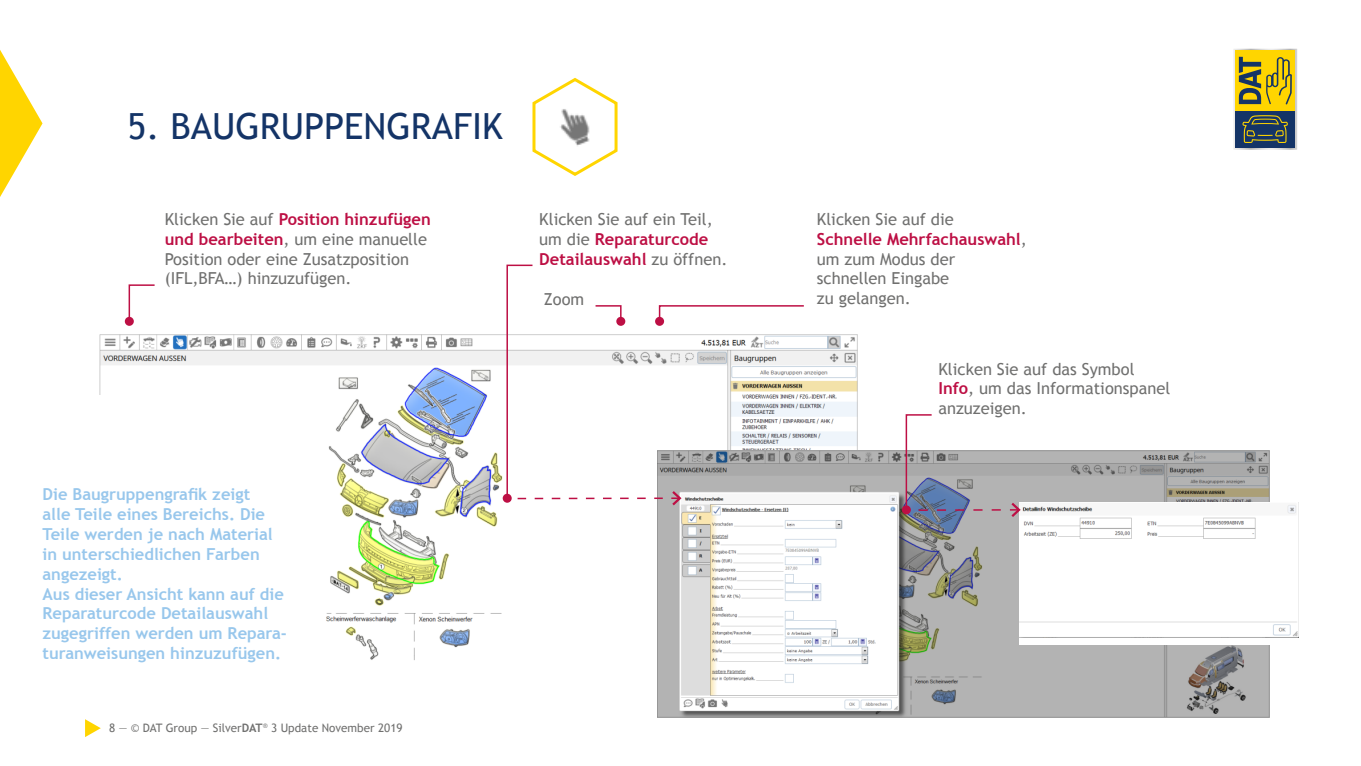
<style>
.page{position:relative;width:1361px;height:766px;background:#fff}
.page>*{position:absolute;margin:0;border:0;box-sizing:border-box;transform-origin:0 0}
.t1{font:36px "Trebuchet MS";color:#143467}
.t2{font:16.5px/19.8px "Trebuchet MS";color:#70706f}
.t3{font:700 16.5px/19.8px "Trebuchet MS";color:#98c7ec}
.t4{font:11.7px "Trebuchet MS";color:#70706f}
.s1{font-weight:700;color:#bd0f44}
.s2{font-weight:700}
</style>
<div class="page">
<img style="left:100px;top:334px;width:757px;height:326px">
<img style="left:657px;top:450px;width:612px;height:267px">
<div style="left:1019px;top:502px;width:287px;height:142px;background:linear-gradient(to right,#fff,#fff)"></div>
<img style="left:1019px;top:502px;width:279px;height:135px">
<svg style="left:532px;top:77px;width:86px;height:99px"></svg>
<svg style="left:128px;top:284px;width:27px;height:33px"></svg>
<div style="left:125px;top:317px;width:9px;height:9px;background:#bd0f44;border-radius:50%"></div>
<div style="left:503px;top:493px;width:9px;height:9px;background:#bd0f44;border-radius:50%"></div>
<div style="left:902px;top:505px;width:9px;height:9px;background:#bd0f44;border-radius:50%"></div>
<svg style="left:506px;top:264px;width:299px;height:243px"></svg>
<svg style="left:905px;top:414px;width:117px;height:105px"></svg>
<div style="left:27px;top:395px;width:128px;height:291px;background:#fff"></div>
<svg style="left:85px;top:719px;width:16px;height:18px"></svg>
<svg style="left:0;top:50px;width:43px;height:147px"></svg>
<svg style="left:1233px;top:49px;width:64px;height:101px;background:#948e41"></svg>
<h1 class="t1" style="left:128px;top:105px;width:377px">5. BAUGRUPPENGRAFIK</h1>
<p class="t2" style="left:165px;top:209px;width:267px">Klicken Sie auf <span class="s1">Position hinzufügen und bearbeiten</span>, um eine manuelle Position oder eine Zusatzposition (IFL,BFA…) hinzuzufügen.</p>
<p class="t2" style="left:539px;top:209px;width:190px">Klicken Sie auf ein Teil, um die <span class="s1">Reparaturcode<br>Detailauswahl</span> zu öffnen.</p>
<p class="t2" style="left:544px;top:289px;width:42px">Zoom</p>
<p class="t3" style="left:43px;top:484px;width:246px">Die Baugruppengrafik zeigt<br>alle Teile eines Bereichs. Die<br>Teile werden je nach Material in unterschiedlichen Farben angezeigt.<br>Aus dieser Ansicht kann auf die<br>Reparaturcode Detailauswahl zugegriffen werden um Repara&shy;turanweisungen hinzuzufügen.</p>
<p class="t4" style="left:109px;top:720px;width:295px">8 ― © DAT Group ― Silver<span class="s2">DAT</span><sup>®</sup> 3 Update November 2019</p>
<p class="t2" style="left:817px;top:209px;width:211px">Klicken Sie auf die<br><span class="s1">Schnelle Mehrfachauswahl</span>, um zum Modus der schnellen Eingabe<br>zu gelangen.</p>
<p class="t2" style="left:938px;top:359px;width:233px">Klicken Sie auf das Symbol<br><span class="s1">Info</span>, um das Informationspanel anzuzeigen.</p>
</div>
